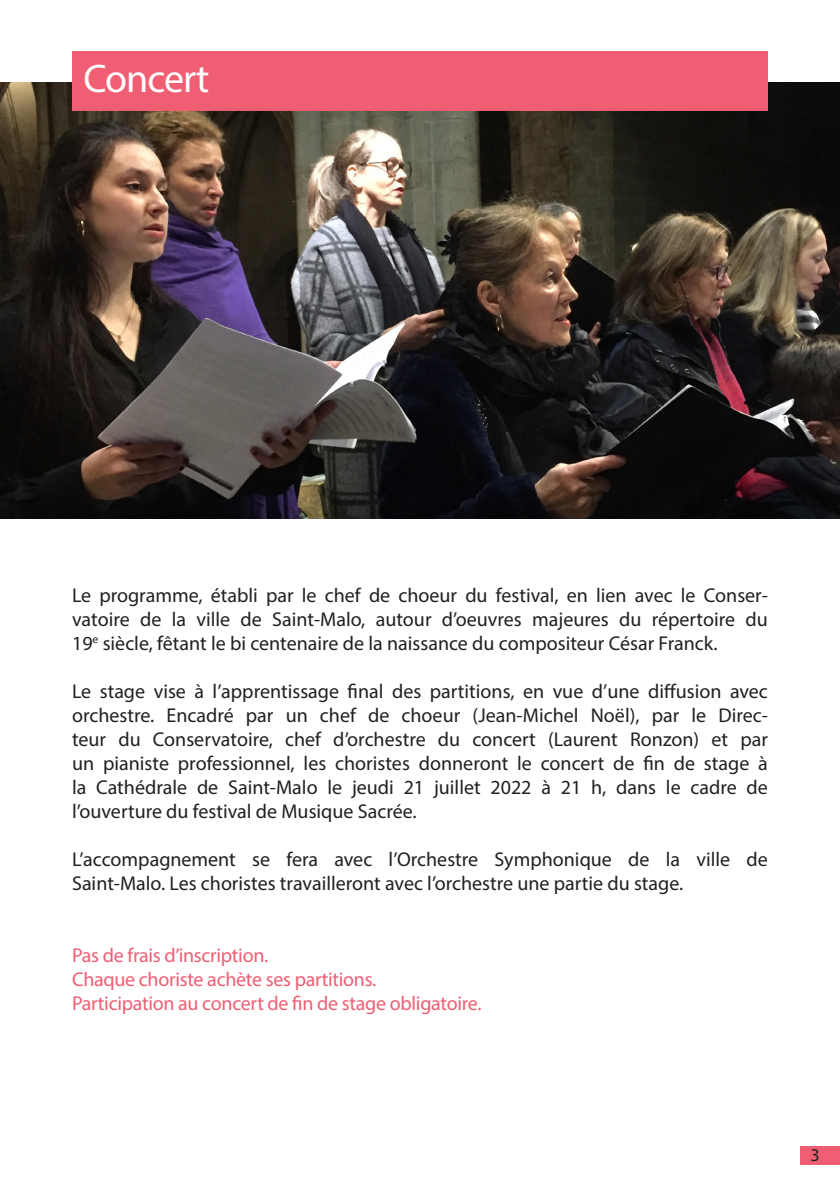
<style>
.page{position:relative;width:840px;height:1191px;background:#fff}
.page>*{position:absolute;margin:0;border:0;box-sizing:border-box;transform-origin:0 0}
.t1{font:40px "Myriad Pro";letter-spacing:-.025em;color:#fff}
.t2{font:20px/24px "Myriad Pro";color:#231f20;text-align:justify}
.t3{font:20px "Myriad Pro";letter-spacing:-.015em;color:#f05e73}
.t4{font:18px "Myriad Pro";color:#231f20}
</style>
<div class="page">
<div style="left:800px;top:1146px;width:39px;height:18px;background:#f05e73"></div>
<img style="left:0;top:82px;width:839px;height:437px">
<div style="left:72px;top:51px;width:695px;height:60px;background:#f05e73"></div>
<p class="t1" style="left:83px;top:54px;width:127px">Concert</p>
<p class="t2" style="left:72px;top:583px;width:697px">Le programme, établi par le chef de choeur du festival, en lien avec le Conser&shy;vatoire de la ville de Saint-Malo, autour d’oeuvres majeures du répertoire du 19<sup>e</sup> siècle, fêtant le bi centenaire de la naissance du compositeur César Franck.</p>
<p class="t2" style="left:72px;top:679px;width:697px">Le stage vise à l’apprentissage final des partitions, en vue d’une diffusion avec orchestre. Encadré par un chef de choeur (Jean-Michel Noël), par le Direc&shy;teur du Conservatoire, chef d’orchestre du concert (Laurent Ronzon) et par un pianiste professionnel, les choristes donneront le concert de fin de stage à la Cathédrale de Saint-Malo le jeudi 21 juillet 2022 à 21 h, dans le cadre de l’ouverture du festival de Musique Sacrée.</p>
<p class="t2" style="left:72px;top:847px;width:696px">L’accompagnement se fera avec l’Orchestre Symphonique de la ville de<br>Saint-Malo. Les choristes travailleront avec l’orchestre une partie du stage.</p>
<p class="t3" style="left:72px;top:943px;width:198px">Pas de frais d’inscription.</p>
<p class="t3" style="left:72px;top:967px;width:305px">Chaque choriste achète ses partitions.</p>
<p class="t3" style="left:72px;top:991px;width:410px">Participation au concert de fin de stage obligatoire.</p>
<p class="t4" style="left:809px;top:1143px;width:11px">3</p>
</div>
